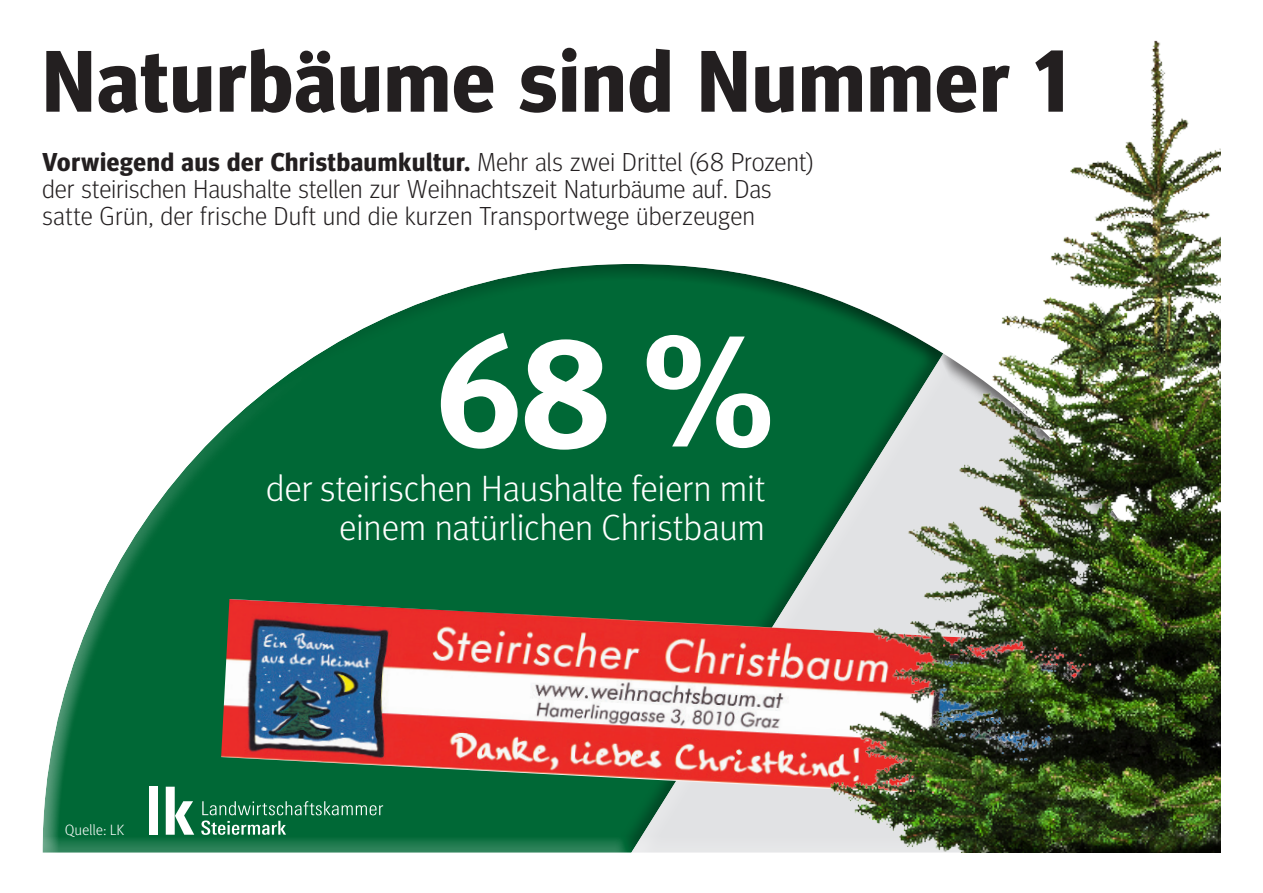
<style>
.page{position:relative;width:1263px;height:893px;background:#fff}
.page>*{position:absolute;margin:0;border:0;box-sizing:border-box;transform-origin:0 0}
.info_text{font:700 158.25px "Meta Pro";color:#fff}
.tit44_light{font:700 87.15px "Meta Headline Pro";letter-spacing:.025em;color:#231f20}
.info_text-2{font:300 36.75px/38.7px "Meta Pro";letter-spacing:-.02em;color:#fff;text-align:right}
.tit_untertitel14{font:300 25.8px/27.2px "Meta Headline Pro";letter-spacing:.015em;color:#231f20}
.info_text-3{font:300 15px "Meta Pro";letter-spacing:-.01em;color:#fff}
.s1{font-weight:700}
</style>
<div class="page">
<div style="left:42px;top:341px;width:589px;height:514px;background:#fff;opacity:.75"></div>
<div style="left:275px;top:263px;width:670px;height:592px;background:#231f20;opacity:.75"></div>
<svg style="left:201px;top:801px;width:182px;height:34px;background:#2a8057"></svg>
<div style="left:149px;top:787px;width:9px;height:48px;background:#fff"></div>
<svg style="left:166px;top:787px;width:28px;height:48px"></svg>
<img style="left:221px;top:599px;width:600px;height:203px">
<img style="left:821px;top:40px;width:399px;height:813px">
<p class="tit44_light" style="left:43px;top:13px;width:1028px">Naturbäume sind Nummer 1</p>
<p class="tit_untertitel14" style="left:43px;top:147px;width:773px"><span class="s1">Vorwiegend aus der Christbaumkultur.</span> Mehr als zwei Drittel (68 Prozent) der steirischen Haushalte stellen zur Weihnachtszeit Naturbäume auf. Das satte Grün, der frische Duft und die kurzen Transportwege überzeugen</p>
<p class="info_text" style="left:434px;top:268px;width:343px">68 %</p>
<p class="info_text-3" style="left:65px;top:819px;width:61px">Quelle: LK</p>
<p class="info_text-2" style="left:265px;top:467px;width:501px">der steirischen Haushalte feiern mit einem natürlichen Christbaum</p>
</div>
